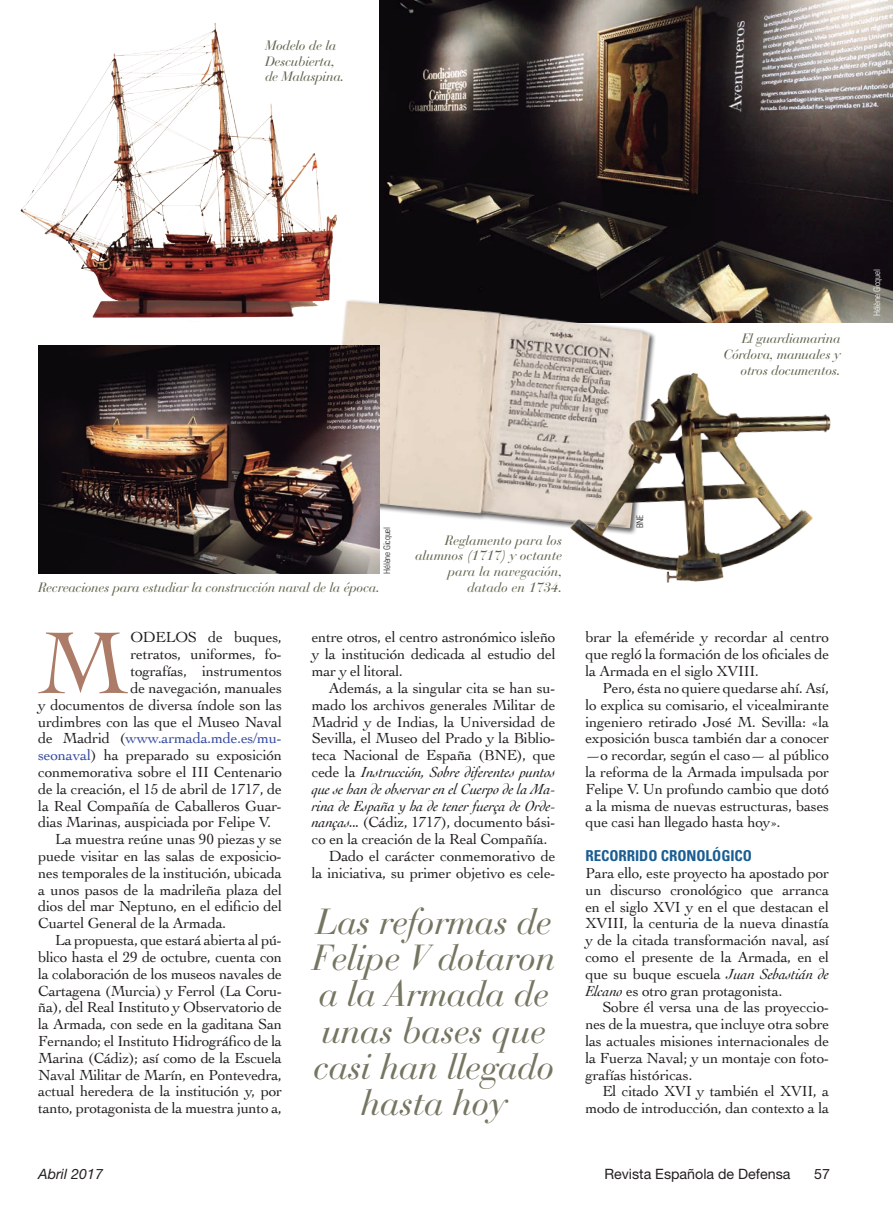
<style>
.page{position:relative;width:893px;height:1217px;background:#fff}
.page>*{position:absolute;margin:0;border:0;box-sizing:border-box;transform-origin:0 0}
.t1{font:92.4px "Cochin";color:#ad7c68}
.t2{font:italic 36px/36px "Bauer Bodoni";letter-spacing:-.02em;color:#767561;text-align:center}
.t3{font:15.3px/16.8px "Cochin";letter-spacing:-.015em;color:#231f20;text-align:justify}
.t4{font:italic 15.3px "Cochin";letter-spacing:-.015em;color:#231f20}
.t5{font:15.3px "Cochin";letter-spacing:-.015em;color:#34499e}
.t6{font:700 condensed 15px "Univers";letter-spacing:-.005em;color:#1a5d93}
.t7{font:14.25px "Helvetica Neue";color:#231f20}
.t8{font:italic 14.25px "Helvetica Neue";color:#231f20}
.t9{font:italic 13.5px/15.8px "Bauer Bodoni";letter-spacing:-.02em;color:#60614b;text-align:right}
.t10{font:300 condensed 9px "Univers";letter-spacing:-.02em;color:#231f20}
.t11{font:300 condensed 9px "Univers";letter-spacing:-.02em;color:#fff}
.s1{font-style:normal}
.s2{font-style:italic}
.s3{color:#231f20}
.s4{color:#34499e}
</style>
<div class="page">
<img style="left:380px;top:0;width:513px;height:322px">
<img style="left:342px;top:292px;width:314px;height:234px">
<img style="left:552px;top:357px;width:279px;height:226px">
<img style="left:38px;top:345px;width:342px;height:228px">
<img style="left:20px;top:23px;width:329px;height:298px">
<p class="t9" style="left:265px;top:38px;width:81px;text-align:left">Modelo de la<br>Descubierta, de Malaspina.</p>
<p class="t9" style="left:723px;top:331px;width:119px">El guardiamarina<br>Córdova, manuales y otros documentos.</p>
<p class="t11" style="left:872px;top:316px;width:49px;rotate:-90deg">Hélène Gicquel</p>
<p class="t10" style="left:381px;top:573px;width:49px;rotate:-90deg">Hélène Gicquel</p>
<p class="t9" style="left:415px;top:532px;width:148px">Reglamento para los alumnos (1717) y octante para la navegación, datado en 1734.</p>
<p class="t9" style="left:38px;top:579px;width:343px">Recreaciones para estudiar la construcción naval de la época.</p>
<p class="t3" style="left:312px;top:628px;width:245px">entre otros, el centro astronómico isleño y la institución dedicada al estudio del mar y el litoral.</p>
<p class="t3" style="left:329px;top:678px;width:228px">Además, a la singular cita se han su-</p>
<p class="t3" style="left:312px;top:695px;width:245px">mado los archivos generales Militar de</p>
<p class="t3" style="left:312px;top:712px;width:245px">Madrid y de Indias, la Universidad de</p>
<p class="t3" style="left:312px;top:729px;width:245px">Sevilla, el Museo del Prado y la Biblio-</p>
<p class="t3" style="left:312px;top:746px;width:245px">teca Nacional de España (BNE), que</p>
<p class="t4" style="left:312px;top:761px;width:245px"><span class="s1">cede la</span> Instrucción, Sobre diferentes puntos</p>
<p class="t4" style="left:312px;top:778px;width:245px">que se han de observar en el Cuerpo de la Ma-</p>
<p class="t4" style="left:312px;top:795px;width:245px">rina de España y ha de tener fuerça de Orde-</p>
<p class="t3" style="left:312px;top:813px;width:245px"><span class="s2">nanças...</span> (Cádiz, 1717), documento bási-</p>
<p class="t3" style="left:312px;top:830px;width:237px">co en la creación de la Real Compañía.</p>
<p class="t3" style="left:329px;top:846px;width:228px">Dado el carácter conmemorativo de</p>
<p class="t3" style="left:312px;top:863px;width:245px">la iniciativa, su primer objetivo es cele-</p>
<h1 class="t1" style="left:38px;top:600px;width:90px">M</h1>
<p class="t3" style="left:130px;top:628px;width:153px">ODELOS de buques,</p>
<p class="t3" style="left:130px;top:645px;width:153px">retratos, uniformes, fo-</p>
<p class="t3" style="left:130px;top:662px;width:153px">tografías, instrumentos</p>
<p class="t3" style="left:130px;top:678px;width:153px">de navegación, manuales</p>
<p class="t3" style="left:38px;top:695px;width:245px">y documentos de diversa índole son las</p>
<p class="t3" style="left:38px;top:712px;width:245px">urdimbres con las que el Museo Naval</p>
<p class="t5" style="left:38px;top:727px;width:245px"><span class="s3">de Madrid (</span>www.armada.mde.es/mu-</p>
<p class="t3" style="left:38px;top:746px;width:245px"><span class="s4">seonaval</span>) ha preparado su exposición</p>
<p class="t3" style="left:38px;top:762px;width:245px">conmemorativa sobre el III Centenario</p>
<p class="t3" style="left:38px;top:779px;width:245px">de la creación, el 15 de abril de 1717, de</p>
<p class="t3" style="left:38px;top:796px;width:245px">la Real Compañía de Caballeros Guar-</p>
<p class="t3" style="left:38px;top:813px;width:235px">dias Marinas, auspiciada por Felipe V.</p>
<p class="t3" style="left:55px;top:830px;width:228px">La muestra reúne unas 90 piezas y se</p>
<p class="t3" style="left:38px;top:846px;width:245px">puede visitar en las salas de exposicio-</p>
<p class="t3" style="left:38px;top:863px;width:245px">nes temporales de la institución, ubicada</p>
<p class="t3" style="left:38px;top:880px;width:245px">a unos pasos de la madrileña plaza del</p>
<p class="t3" style="left:38px;top:897px;width:245px">dios del mar Neptuno, en el edificio del</p>
<p class="t3" style="left:38px;top:914px;width:190px">Cuartel General de la Armada.</p>
<p class="t3" style="left:55px;top:930px;width:228px">La propuesta, que estará abierta al pú-</p>
<p class="t3" style="left:38px;top:947px;width:245px">blico hasta el 29 de octubre, cuenta con</p>
<p class="t3" style="left:38px;top:964px;width:245px">la colaboración de los museos navales de</p>
<p class="t3" style="left:38px;top:981px;width:245px">Cartagena (Murcia) y Ferrol (La Coru-</p>
<p class="t3" style="left:38px;top:998px;width:245px">ña), del Real Instituto y Observatorio de</p>
<p class="t3" style="left:38px;top:1014px;width:245px">la Armada, con sede en la gaditana San</p>
<p class="t3" style="left:38px;top:1031px;width:245px">Fernando; el Instituto Hidrográfico de la</p>
<p class="t3" style="left:38px;top:1048px;width:245px">Marina (Cádiz); así como de la Escuela</p>
<p class="t3" style="left:38px;top:1065px;width:245px">Naval Militar de Marín, en Pontevedra,</p>
<p class="t3" style="left:38px;top:1082px;width:245px">actual heredera de la institución y, por</p>
<p class="t3" style="left:38px;top:1098px;width:245px">tanto, protagonista de la muestra junto a,</p>
<h2 class="t2" style="left:312px;top:904px;width:245px">Las reformas de<br>Felipe V dotaron a la Armada de unas bases que casi han llegado hasta hoy</h2>
<p class="t10" style="left:634px;top:528px;width:15px;rotate:-90deg">BNE</p>
<p class="t3" style="left:585px;top:628px;width:245px">brar la efeméride y recordar al centro que regló la formación de los oficiales de la Armada en el siglo XVIII.</p>
<p class="t3" style="left:585px;top:678px;width:245px;text-indent:17px">Pero, ésta no quiere quedarse ahí. Así, lo explica su comisario, el vicealmirante ingeniero retirado José M. Sevilla: «la exposición busca también dar a conocer —o recordar, según el caso— al público la reforma de la Armada impulsada por Felipe V. Un profundo cambio que dotó a la misma de nuevas estructuras, bases que casi han llegado hasta hoy».</p>
<p class="t6" style="left:585px;top:846px;width:168px">RECORRIDO CRONOLÓGICO</p>
<p class="t3" style="left:585px;top:863px;width:245px">Para ello, este proyecto ha apostado por un discurso cronológico que arranca en el siglo XVI y en el que destacan el XVIII, la centuria de la nueva dinastía y de la citada transformación naval, así como el presente de la Armada, en el que su buque escuela <span class="s2">Juan Sebastián de Elcano</span> es otro gran protagonista.</p>
<p class="t3" style="left:585px;top:998px;width:245px;text-indent:17px">Sobre él versa una de las proyeccio&shy;nes de la muestra, que incluye otra sobre las actuales misiones internacionales de la Fuerza Naval; y un montaje con foto&shy;grafías históricas.</p>
<p class="t3" style="left:585px;top:1082px;width:245px;text-align:right">El citado XVI y también el XVII, a modo de introducción, dan contexto a la</p>
<p class="t8" style="left:38px;top:1164px;width:66px">Abril 2017</p>
<p class="t7" style="left:604px;top:1164px;width:188px">Revista Española de Defensa</p>
<p class="t7" style="left:814px;top:1164px;width:17px">57</p>
</div>
